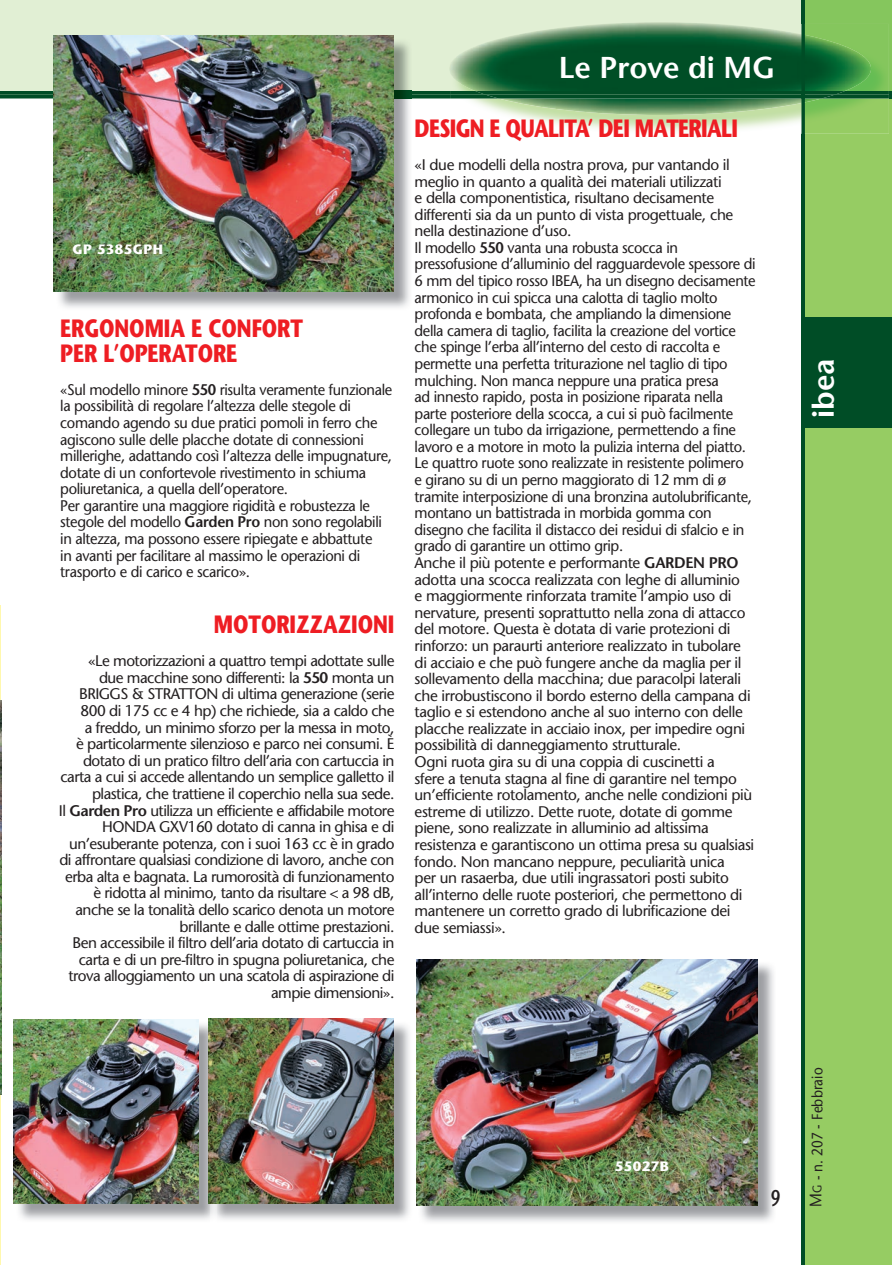
<style>
.page{position:relative;width:892px;height:1265px;background:#fff}
.page>*{position:absolute;margin:0;border:0;box-sizing:border-box;transform-origin:0 0}
.t1{font:600 30px "Stone Sans";color:#fff}
.t2{font:700 24.9px/24.3px "Stone Sans";letter-spacing:-.005em;color:#ee1d23;scale:.8 1}
.t3{font:700 24.9px "Stone Sans";letter-spacing:-.035em;color:#ee1d23;scale:.8 1}
.t4{font:600 22.5px "Stone Sans";color:#231f20;scale:.7 1}
.t5{font:15.3px/16.6px "Stone Sans";letter-spacing:-.025em;color:#231f20}
.t6{font:15.3px/16.6px "Stone Sans";letter-spacing:-.025em;color:#231f20;scale:.96 1}
.t7{font:15px "Stone Sans";letter-spacing:.005em;color:#231f20;scale:.9 1}
.t8{font:700 13.5px "Stone Sans";letter-spacing:.035em;color:#fff}
.s1{font-weight:600}
.s2{font-size:16.5px}
.s3{font-size:12.3px}
</style>
<div class="page">
<div style="left:0;top:0;width:892px;height:95px;background:#e1efd4"></div>
<div style="left:804px;top:98px;width:88px;height:1167px;background:#96cc63"></div>
<div style="left:804px;top:0;width:88px;height:98px;background:#85c65d"></div>
<hr style="left:412px;top:95px;width:39px;height:3px;background:#004d26">
<hr style="left:0;top:95px;width:55px;height:3px;background:#004d26">
<svg style="left:412px;top:91px;width:39px;height:4px"></svg>
<svg style="left:0;top:91px;width:54px;height:4px"></svg>
<hr style="left:801px;top:0;width:3px;height:1265px;background:#004d26">
<div style="left:804px;top:317px;width:88px;height:111px;background:#004d26"></div>
<img style="left:452px;top:24px;width:349px;height:67px">
<img style="left:804px;top:98px;width:84px;height:36px">
<img style="left:804px;top:24px;width:84px;height:67px">
<img style="left:835px;top:95px;width:53px;height:3px">
<img style="left:845px;top:91px;width:43px;height:4px">
<img style="left:451px;top:95px;width:34px;height:3px">
<img style="left:451px;top:91px;width:24px;height:4px">
<img style="left:801px;top:24px;width:1px;height:110px">
<img style="left:450px;top:22px;width:267px;height:53px">
<img style="left:498px;top:98px;width:303px;height:17px">
<img style="left:804px;top:98px;width:17px;height:4px">
<img style="left:804px;top:35px;width:67px;height:56px">
<img style="left:804px;top:95px;width:31px;height:3px">
<img style="left:804px;top:91px;width:41px;height:4px">
<img style="left:485px;top:95px;width:316px;height:3px">
<img style="left:475px;top:91px;width:326px;height:4px">
<img style="left:801px;top:34px;width:1px;height:69px">
<hr style="left:0;top:605px;width:1px;height:660px;background:#fff8ae">
<img style="left:0;top:700px;width:2px;height:394px">
<img style="left:59px;top:37px;width:353px;height:271px">
<img style="left:54px;top:36px;width:339px;height:256px">
<img style="left:15px;top:1020px;width:395px;height:200px">
<img style="left:14px;top:1019px;width:184px;height:184px">
<img style="left:421px;top:961px;width:353px;height:261px">
<img style="left:771px;top:1190px;width:3px;height:16px">
<img style="left:416px;top:959px;width:341px;height:247px">
<img style="left:211px;top:1203px;width:6px;height:17px">
<img style="left:209px;top:1019px;width:184px;height:184px">
<p class="t8" style="left:72px;top:241px;width:92px">GP 5385GPH</p>
<h2 class="t2" style="left:60px;top:316px;width:305px">ERGONOMIA E CONFORT<br>PER L’OPERATORE</h2>
<p class="t6" style="left:60px;top:381px;width:347px">«Sul modello minore <span class="s1">550</span> risulta veramente funzionale la possibilità di regolare l’altezza delle stegole di comando agendo su due pratici pomoli in ferro che agiscono sulle delle placche dotate di connessioni millerighe, adattando così l’altezza delle impugnature, dotate di un confortevole rivestimento in schiuma poliuretanica, a quella dell’operatore.<br>Per garantire una maggiore rigidità e robustezza le stegole del modello <span class="s1">Garden Pro</span> non sono regolabili in altezza, ma possono essere ripiegate e abbattute<br>in avanti per facilitare al massimo le operazioni di trasporto e di carico e scarico».</p>
<h2 class="t2" style="left:214px;top:612px;width:227px">MOTORIZZAZIONI</h2>
<p class="t5" style="left:59px;top:652px;width:337px;text-align:right">«Le motorizzazioni a quattro tempi adottate sulle<br>due macchine sono differenti: la <span class="s1">550</span> monta un BRIGGS &amp; STRATTON di ultima generazione (serie 800 di 175 cc e 4 hp) che richiede, sia a caldo che<br>a freddo, un minimo sforzo per la messa in moto,<br>è particolarmente silenzioso e parco nei consumi. È dotato di un pratico filtro dell’aria con cartuccia in carta a cui si accede allentando un semplice galletto il plastica, che trattiene il coperchio nella sua sede.<br>Il <span class="s1">Garden Pro</span> utilizza un efficiente e affidabile motore HONDA GXV160 dotato di canna in ghisa e di un’esuberante potenza, con i suoi 163 cc è in grado di affrontare qualsiasi condizione di lavoro, anche con erba alta e bagnata. La rumorosità di funzionamento è ridotta al minimo, tanto da risultare &lt; a 98 dB, anche se la tonalità dello scarico denota un motore brillante e dalle ottime prestazioni.<br>Ben accessibile il filtro dell’aria dotato di cartuccia in carta e di un pre-filtro in spugna poliuretanica, che trova alloggiamento un una scatola di aspirazione di ampie dimensioni».</p>
<h1 class="t1" style="left:559px;top:49px;width:218px">Le Prove di MG</h1>
<h2 class="t3" style="left:414px;top:112px;width:406px">DESIGN E QUALITA’ DEI MATERIALI</h2>
<p class="t5" style="left:414px;top:156px;width:342px">«I due modelli della nostra prova, pur vantando il meglio in quanto a qualità dei materiali utilizzati<br>e della componentistica, risultano decisamente differenti sia da un punto di vista progettuale, che nella destinazione d’uso.<br>Il modello <span class="s1">550</span> vanta una robusta scocca in pressofusione d’alluminio del ragguardevole spessore di 6 mm del tipico rosso IBEA, ha un disegno decisamente armonico in cui spicca una calotta di taglio molto profonda e bombata, che ampliando la dimensione della camera di taglio, facilita la creazione del vortice che spinge l’erba all’interno del cesto di raccolta e permette una perfetta triturazione nel taglio di tipo mulching. Non manca neppure una pratica presa<br>ad innesto rapido, posta in posizione riparata nella parte posteriore della scocca, a cui si può facilmente collegare un tubo da irrigazione, permettendo a fine lavoro e a motore in moto la pulizia interna del piatto.<br>Le quattro ruote sono realizzate in resistente polimero<br>e girano su di un perno maggiorato di 12 mm di ø tramite interposizione di una bronzina autolubrificante, montano un battistrada in morbida gomma con disegno che facilita il distacco dei residui di sfalcio e in grado di garantire un ottimo grip.<br>Anche il più potente e performante <span class="s1">GARDEN PRO </span>adotta una scocca realizzata con leghe di alluminio<br>e maggiormente rinforzata tramite l’ampio uso di nervature, presenti soprattutto nella zona di attacco del motore. Questa è dotata di varie protezioni di rinforzo: un paraurti anteriore realizzato in tubolare di acciaio e che può fungere anche da maglia per il sollevamento della macchina; due paracolpi laterali che irrobustiscono il bordo esterno della campana di taglio e si estendono anche al suo interno con delle placche realizzate in acciaio inox, per impedire ogni possibilità di danneggiamento strutturale.<br>Ogni ruota gira su di una coppia di cuscinetti a<br>sfere a tenuta stagna al fine di garantire nel tempo un’efficiente rotolamento, anche nelle condizioni più estreme di utilizzo. Dette ruote, dotate di gomme piene, sono realizzate in alluminio ad altissima resistenza e garantiscono un ottima presa su qualsiasi fondo. Non mancano neppure, peculiarità unica<br>per un rasaerba, due utili ingrassatori posti subito all’interno delle ruote posteriori, che permettono di mantenere un corretto grado di lubrificazione dei due semiassi».</p>
<p class="t8" style="left:614px;top:1157px;width:55px">55027B</p>
<h3 class="t4" style="left:771px;top:1184px;width:14px">9</h3>
<h1 class="t1" style="left:804px;top:418px;width:61px;rotate:-90deg">ibea</h1>
<p class="t7" style="left:807px;top:1207px;width:156px;rotate:-90deg"><span class="s2">M</span><span class="s3">G</span> - n. 207 - Febbraio</p>
</div>
